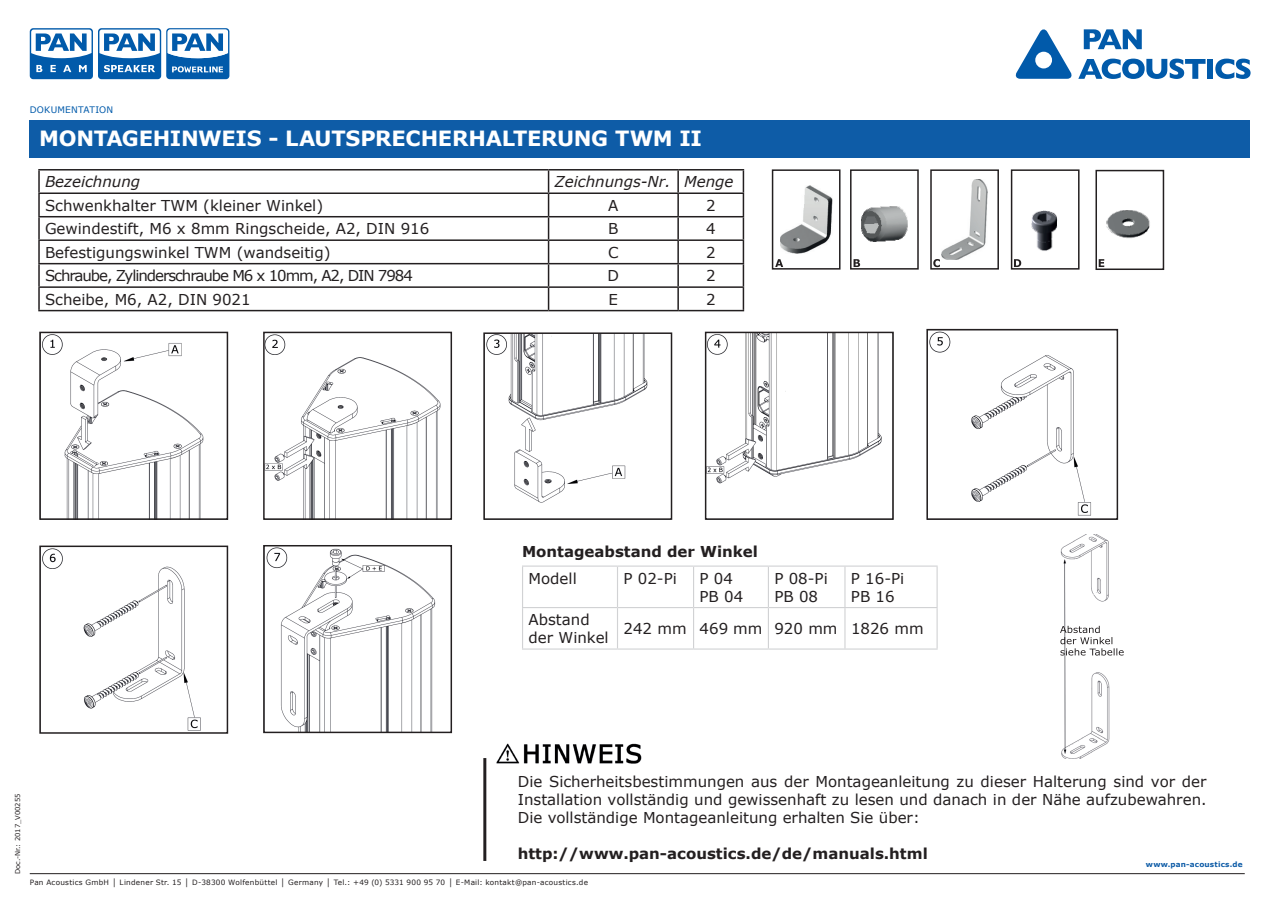
<style>
.page{position:relative;width:1280px;height:910px;background:#fff}
.page>*{position:absolute;margin:0;border:0;box-sizing:border-box;transform-origin:0 0}
.t1{font:700 21px "Verdana";letter-spacing:-.015em;color:#fff}
.t2{font:15px/18px "Verdana";color:#231f20}
.t3{font:700 15px "Verdana";color:#231f20}
.t4{font:15px "Verdana";letter-spacing:-.07em;color:#231f20}
.t5{font:italic 15px "Verdana";color:#231f20}
.t6{font:9px "Verdana";letter-spacing:.025em;color:#015aaa}
.t7{font:7.35px "Verdana";letter-spacing:.03em;color:#231f20}
.t8{font:700 7.35px "Verdana";letter-spacing:.025em;color:#0e5ca7}
.t9{font:6.75px "Verdana";color:#231f20}
</style>
<div class="page">
<svg style="left:30px;top:28px;width:199px;height:51px"></svg>
<div style="left:30px;top:120px;width:1220px;height:37px;background:#0e5ca7"></div>
<div style="left:1207px;top:59px;width:6px;height:20px;background:#015aaa"></div>
<svg style="left:1215px;top:59px;width:35px;height:20px"></svg>
<svg style="left:1015px;top:29px;width:190px;height:50px"></svg>
<hr style="left:30px;top:873px;width:1215px;height:1px;background:#231f20">
<img style="left:496px;top:743px;width:146px;height:21px">
<hr style="left:483px;top:758px;width:3px;height:103px;background:#231f20">
<img style="left:1107px;top:210px;width:43px;height:28px">
<div style="left:1095px;top:170px;width:69px;height:100px;border:2px solid #231f20"></div>
<img style="left:780px;top:185px;width:52px;height:69px">
<div style="left:772px;top:169px;width:68px;height:101px;border:2px solid #231f20"></div>
<svg style="left:775px;top:259px;width:8px;height:8px"></svg>
<img style="left:861px;top:206px;width:47px;height:36px">
<div style="left:850px;top:169px;width:69px;height:101px;border:2px solid #231f20"></div>
<svg style="left:853px;top:259px;width:7px;height:8px"></svg>
<img style="left:942px;top:179px;width:45px;height:81px">
<div style="left:930px;top:169px;width:69px;height:101px;border:2px solid #231f20"></div>
<svg style="left:933px;top:259px;width:7px;height:8px"></svg>
<img style="left:1021px;top:210px;width:37px;height:53px">
<div style="left:1011px;top:169px;width:68px;height:101px;border:2px solid #231f20"></div>
<svg style="left:1099px;top:259px;width:5px;height:8px"></svg>
<svg style="left:1014px;top:259px;width:7px;height:8px"></svg>
<hr style="left:38px;top:169px;width:511px;height:2px;background:#231f20">
<hr style="left:38px;top:171px;width:2px;height:21px;background:#231f20">
<hr style="left:549px;top:169px;width:129px;height:2px;background:#231f20">
<hr style="left:678px;top:169px;width:66px;height:2px;background:#231f20">
<hr style="left:677px;top:171px;width:2px;height:21px;background:#231f20">
<hr style="left:38px;top:192px;width:511px;height:2px;background:#231f20">
<hr style="left:38px;top:194px;width:2px;height:22px;background:#231f20">
<hr style="left:549px;top:192px;width:129px;height:2px;background:#231f20">
<hr style="left:678px;top:192px;width:66px;height:2px;background:#231f20">
<hr style="left:677px;top:194px;width:2px;height:22px;background:#231f20">
<hr style="left:38px;top:216px;width:511px;height:1px;background:#231f20">
<hr style="left:38px;top:217px;width:2px;height:22px;background:#231f20">
<hr style="left:549px;top:216px;width:129px;height:1px;background:#231f20">
<hr style="left:678px;top:216px;width:66px;height:1px;background:#231f20">
<hr style="left:677px;top:217px;width:2px;height:22px;background:#231f20">
<hr style="left:38px;top:239px;width:511px;height:2px;background:#231f20">
<hr style="left:38px;top:241px;width:2px;height:22px;background:#231f20">
<hr style="left:549px;top:239px;width:129px;height:2px;background:#231f20">
<hr style="left:678px;top:239px;width:66px;height:2px;background:#231f20">
<hr style="left:677px;top:241px;width:2px;height:22px;background:#231f20">
<hr style="left:38px;top:263px;width:511px;height:1px;background:#231f20">
<hr style="left:38px;top:264px;width:2px;height:22px;background:#231f20">
<hr style="left:549px;top:263px;width:129px;height:1px;background:#231f20">
<hr style="left:678px;top:263px;width:66px;height:1px;background:#231f20">
<hr style="left:677px;top:264px;width:2px;height:22px;background:#231f20">
<hr style="left:38px;top:286px;width:511px;height:2px;background:#231f20">
<hr style="left:38px;top:288px;width:2px;height:22px;background:#231f20">
<hr style="left:549px;top:286px;width:129px;height:2px;background:#231f20">
<svg style="left:548px;top:171px;width:1px;height:139px"></svg>
<hr style="left:678px;top:286px;width:66px;height:2px;background:#231f20">
<hr style="left:677px;top:288px;width:2px;height:22px;background:#231f20">
<svg style="left:743px;top:171px;width:1px;height:139px"></svg>
<hr style="left:38px;top:310px;width:511px;height:1px;background:#231f20">
<hr style="left:549px;top:310px;width:129px;height:1px;background:#231f20">
<hr style="left:678px;top:310px;width:66px;height:1px;background:#231f20">
<img style="left:42px;top:335px;width:162px;height:182px">
<div style="left:39px;top:332px;width:189px;height:188px;border:2px solid #231f20"></div>
<img style="left:266px;top:335px;width:175px;height:182px">
<div style="left:263px;top:332px;width:189px;height:188px;border:2px solid #231f20"></div>
<img style="left:486px;top:335px;width:162px;height:168px">
<div style="left:483px;top:332px;width:189px;height:188px;border:2px solid #231f20"></div>
<img style="left:708px;top:335px;width:174px;height:149px">
<div style="left:705px;top:332px;width:189px;height:188px;border:2px solid #231f20"></div>
<img style="left:929px;top:332px;width:162px;height:184px">
<div style="left:926px;top:329px;width:192px;height:191px;border:2px solid #231f20"></div>
<img style="left:42px;top:549px;width:159px;height:182px">
<div style="left:39px;top:546px;width:189px;height:188px;border:2px solid #231f20"></div>
<img style="left:266px;top:548px;width:170px;height:182px">
<div style="left:263px;top:545px;width:189px;height:188px;border:2px solid #231f20"></div>
<img style="left:1060px;top:534px;width:50px;height:225px">
<svg style="left:1060px;top:626px;width:64px;height:30px"></svg>
<hr style="left:522px;top:565px;width:95px;height:2px;background:#d1d2d4">
<hr style="left:522px;top:567px;width:1px;height:40px;background:#d1d2d4">
<hr style="left:617px;top:565px;width:76px;height:2px;background:#d1d2d4">
<hr style="left:617px;top:567px;width:1px;height:40px;background:#d1d2d4">
<hr style="left:693px;top:565px;width:75px;height:2px;background:#d1d2d4">
<hr style="left:693px;top:567px;width:1px;height:40px;background:#d1d2d4">
<hr style="left:768px;top:565px;width:77px;height:2px;background:#d1d2d4">
<hr style="left:768px;top:567px;width:1px;height:40px;background:#d1d2d4">
<hr style="left:845px;top:565px;width:93px;height:2px;background:#d1d2d4">
<hr style="left:844px;top:567px;width:1px;height:40px;background:#d1d2d4">
<hr style="left:936px;top:567px;width:2px;height:40px;background:#d1d2d4">
<hr style="left:522px;top:607px;width:95px;height:1px;background:#d1d2d4">
<hr style="left:522px;top:608px;width:1px;height:40px;background:#d1d2d4">
<hr style="left:617px;top:607px;width:76px;height:1px;background:#d1d2d4">
<hr style="left:617px;top:608px;width:1px;height:40px;background:#d1d2d4">
<hr style="left:693px;top:607px;width:75px;height:1px;background:#d1d2d4">
<hr style="left:693px;top:608px;width:1px;height:40px;background:#d1d2d4">
<hr style="left:768px;top:607px;width:77px;height:1px;background:#d1d2d4">
<hr style="left:768px;top:608px;width:1px;height:40px;background:#d1d2d4">
<hr style="left:845px;top:607px;width:93px;height:1px;background:#d1d2d4">
<hr style="left:844px;top:608px;width:1px;height:40px;background:#d1d2d4">
<hr style="left:936px;top:608px;width:2px;height:40px;background:#d1d2d4">
<hr style="left:522px;top:648px;width:95px;height:2px;background:#d1d2d4">
<hr style="left:617px;top:648px;width:76px;height:2px;background:#d1d2d4">
<hr style="left:693px;top:648px;width:75px;height:2px;background:#d1d2d4">
<hr style="left:768px;top:648px;width:77px;height:2px;background:#d1d2d4">
<hr style="left:845px;top:648px;width:93px;height:2px;background:#d1d2d4">
<p class="t6" style="left:30px;top:104px;width:85px">DOKUMENTATION</p>
<h1 class="t1" style="left:39px;top:123px;width:664px">MONTAGEHINWEIS - LAUTSPRECHERHALTERUNG TWM II</h1>
<p class="t5" style="left:45px;top:171px;width:97px">Bezeichnung</p>
<p class="t5" style="left:555px;top:171px;width:180px">Zeichnungs-Nr. Menge</p>
<p class="t2" style="left:45px;top:196px;width:280px">Schwenkhalter TWM (kleiner Winkel)</p>
<p class="t2" style="left:608px;top:196px;width:12px">A</p>
<p class="t2" style="left:706px;top:196px;width:11px">2</p>
<p class="t2" style="left:45px;top:220px;width:386px">Gewindestift, M6 x 8mm Ringscheide, A2, DIN 916</p>
<p class="t2" style="left:608px;top:220px;width:12px">B</p>
<p class="t2" style="left:706px;top:220px;width:11px">4</p>
<p class="t2" style="left:45px;top:243px;width:287px">Befestigungswinkel TWM (wandseitig)</p>
<p class="t2" style="left:608px;top:243px;width:12px">C</p>
<p class="t2" style="left:706px;top:243px;width:11px">2</p>
<p class="t4" style="left:45px;top:265px;width:369px">Schraube, Zylinderschraube M6 x 10mm, A2, DIN 7984</p>
<p class="t2" style="left:608px;top:267px;width:13px">D</p>
<p class="t2" style="left:706px;top:267px;width:11px">2</p>
<p class="t2" style="left:45px;top:290px;width:207px">Scheibe, M6, A2, DIN 9021</p>
<p class="t2" style="left:609px;top:290px;width:11px">E</p>
<p class="t2" style="left:706px;top:290px;width:11px">2</p>
<p class="t3" style="left:522px;top:541px;width:237px">Montageabstand der Winkel</p>
<p class="t2" style="left:528px;top:569px;width:50px">Modell</p>
<p class="t2" style="left:623px;top:569px;width:55px">P 02-Pi</p>
<p class="t2" style="left:700px;top:569px;width:45px">P 04<br>PB 04</p>
<p class="t2" style="left:774px;top:569px;width:55px">P 08-Pi<br>PB 08</p>
<p class="t2" style="left:851px;top:569px;width:55px">P 16-Pi<br>PB 16</p>
<p class="t2" style="left:529px;top:610px;width:82px">Abstand der Winkel</p>
<p class="t2" style="left:623px;top:619px;width:302px">242 mm 469 mm 920 mm 1826 mm</p>
<p class="t9" style="left:13px;top:874px;width:82px;rotate:-90deg">Doc.-Nr.: 2017_V00255</p>
<p class="t2" style="left:518px;top:773px;width:690px;text-align:justify">Die Sicherheitsbestimmungen aus der Montageanleitung zu dieser Halterung sind vor der Installation vollständig und gewissenhaft zu lesen und danach in der Nähe aufzubewahren.<br>Die vollständige Montageanleitung erhalten Sie über:</p>
<p class="t3" style="left:518px;top:843px;width:412px">http://www.pan-acoustics.de/de/manuals.html</p>
<p class="t8" style="left:1146px;top:859px;width:98px">www.pan-acoustics.de</p>
<p class="t7" style="left:30px;top:878px;width:560px">Pan Acoustics GmbH │ Lindener Str. 15 │ D-38300 Wolfenbüttel │ Germany │ Tel.: +49 (0) 5331 900 95 70 │ E-Mail: kontakt@pan-acoustics.de</p>
</div>
